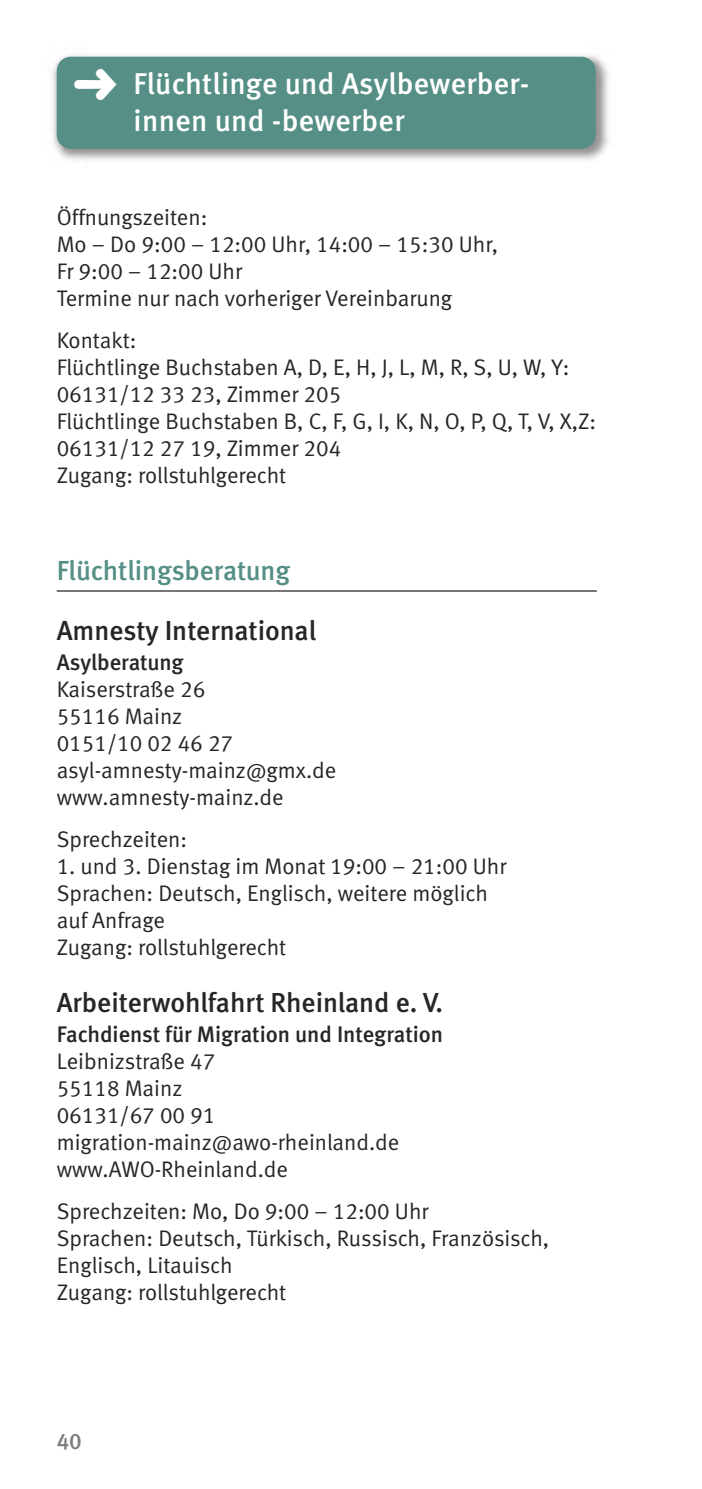
<style>
.page{position:relative;width:702px;height:1489px;background:#fff}
.page>*{position:absolute;margin:0;border:0;box-sizing:border-box;transform-origin:0 0}
.t1{font:500 30px/36px "Meta";letter-spacing:.01em;color:#fff}
.t2{font:27.5px "Meta Medium LF";color:#272627}
.t3{font:27.5px "Meta Medium LF";color:#558f86}
.t4{font:22.5px/27px "Meta Normal LF";color:#272627}
.t5{font:22.5px "Meta Medium LF";color:#272627}
.t6{font:22.5px "Meta Medium LF";color:#7d7d7d}
</style>
<div class="page">
<hr style="left:57px;top:590px;width:539px;height:1px;background:#272627">
<img style="left:52px;top:55px;width:556px;height:106px">
<div style="left:57px;top:57px;width:538px;height:92px;background:#558f86;border-radius:14px"></div>
<h1 class="t1" style="left:134px;top:69px;width:397px;text-indent:-60px">➜ Flüchtlinge und Asylbewerber&shy;innen und -bewerber</h1>
<p class="t4" style="left:57px;top:206px;width:443px">Öffnungszeiten:<br>Mo – Do 9:00 – 12:00 Uhr, 14:00 – 15:30 Uhr,<br>Fr 9:00 – 12:00 Uhr<br>Termine nur nach vorheriger Vereinbarung</p>
<p class="t4" style="left:57px;top:329px;width:540px">Kontakt:<br>Flüchtlinge Buchstaben A, D, E, H, J, L, M, R, S, U, W, Y:<br>06131/12 33 23, Zimmer 205<br>Flüchtlinge Buchstaben B, C, F, G, I, K, N, O, P, Q, T, V, X,Z:<br>06131/12 27 19, Zimmer 204<br>Zugang: rollstuhlgerecht</p>
<p class="t3" style="left:57px;top:561px;width:235px">Flüchtlingsberatung</p>
<p class="t2" style="left:57px;top:621px;width:261px">Amnesty International</p>
<p class="t5" style="left:57px;top:654px;width:128px">Asylberatung</p>
<p class="t4" style="left:57px;top:677px;width:281px">Kaiserstraße 26<br>55116 Mainz<br>0151/10 02 46 27 asyl-amnesty-mainz@gmx.de www.amnesty-mainz.de</p>
<p class="t4" style="left:57px;top:827px;width:132px">Sprechzeiten:</p>
<p class="t4" style="left:57px;top:854px;width:451px">1. und 3. Dienstag im Monat 19:00 – 21:00 Uhr<br>Sprachen: Deutsch, Englisch, weitere möglich auf Anfrage<br>Zugang: rollstuhlgerecht</p>
<p class="t2" style="left:57px;top:993px;width:388px">Arbeiterwohlfahrt Rheinland e. V.</p>
<p class="t5" style="left:57px;top:1026px;width:388px">Fachdienst für Migration und Integration</p>
<p class="t4" style="left:57px;top:1049px;width:344px">Leibnizstraße 47<br>55118 Mainz<br>06131/67 00 91 migration-mainz@awo-rheinland.de www.AWO-Rheinland.de</p>
<p class="t4" style="left:57px;top:1199px;width:494px">Sprechzeiten: Mo, Do 9:00 – 12:00 Uhr<br>Sprachen: Deutsch, Türkisch, Russisch, Französisch, Englisch, Litauisch<br>Zugang: rollstuhlgerecht</p>
<p class="t6" style="left:57px;top:1432px;width:27px">40</p>
</div>
